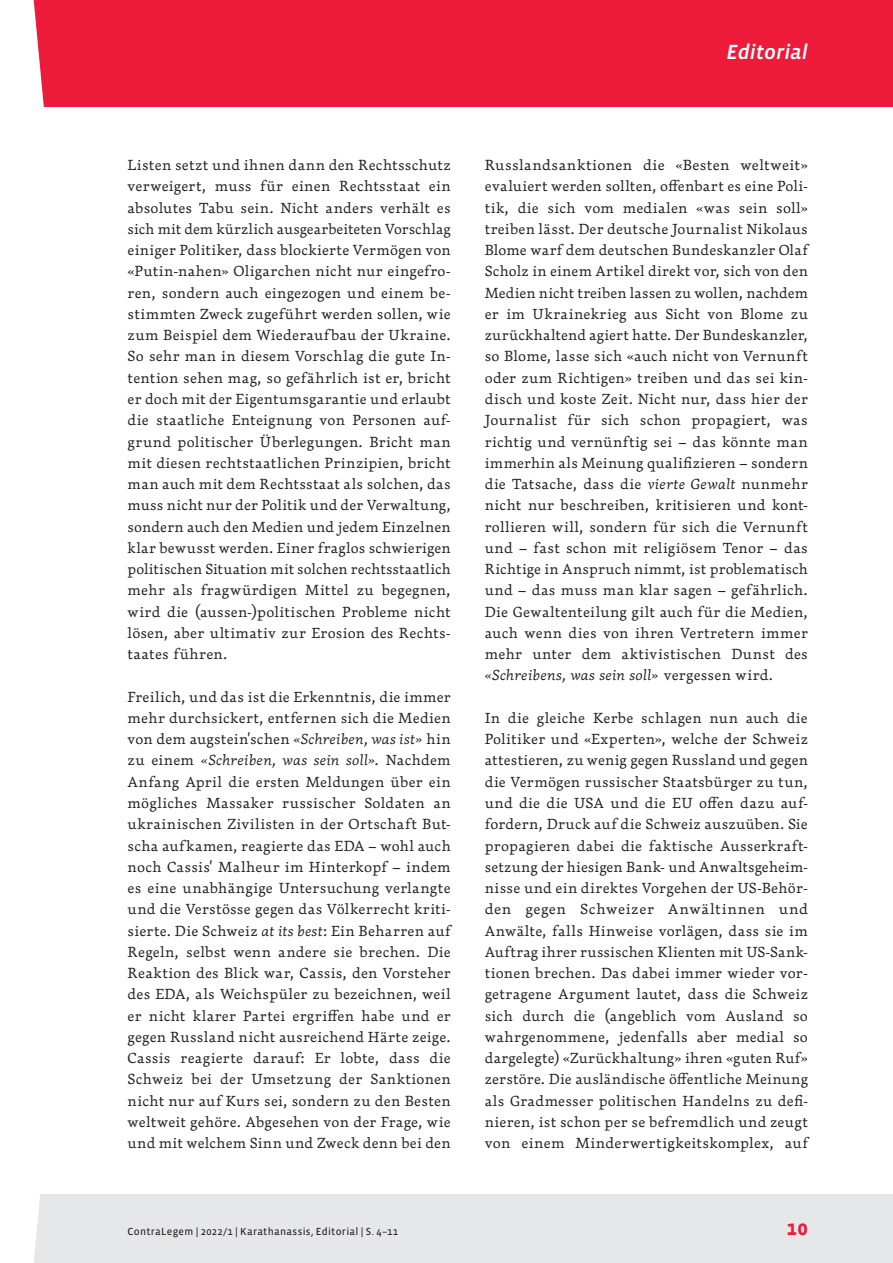
<style>
.page{position:relative;width:893px;height:1263px;background:#fff}
.page>*{position:absolute;margin:0;border:0;box-sizing:border-box;transform-origin:0 0}
.t1{font:italic 500 21px "Vista Sans OT";color:#fff}
.Fusszeile{font:700 21px "Vista Sans OT";color:#ed1a3a}
.GT{font:300 14.25px/21.3px "Dederon LOT";letter-spacing:.02em;color:#231f20;text-align:justify}
.Fusszeile-2{font:10.5px "Vista Sans OT";letter-spacing:.03em;color:#231f20}
.s1{font-style:italic}
</style>
<div class="page">
<div style="left:1px;top:1195px;width:892px;height:68px;background:#e6e7e9"></div>
<div style="left:0;top:0;width:893px;height:106px;background:#ed1a3a"></div>
<svg style="left:0;top:0;width:94px;height:1263px"></svg>
<h1 class="t1" style="left:727px;top:41px;width:83px">Editorial</h1>
<p class="GT" style="left:128px;top:154px;width:325px">Listen setzt und ihnen dann den Rechtsschutz verweigert, muss für einen Rechtsstaat ein absolutes Tabu sein. Nicht anders verhält es sich mit dem kürzlich ausgearbeiteten Vorschlag einiger Politiker, dass blockierte Vermögen von «Putin-nahen» Oligarchen nicht nur eingefro&shy;ren, sondern auch eingezogen und einem be&shy;stimmten Zweck zugeführt werden sollen, wie zum Beispiel dem Wiederaufbau der Ukraine.<br>So sehr man in diesem Vorschlag die gute In&shy;tention sehen mag, so gefährlich ist er, bricht er doch mit der Eigentumsgarantie und erlaubt die staatliche Enteignung von Personen auf&shy;grund politischer Überlegungen. Bricht man mit diesen rechtstaatlichen Prinzipien, bricht man auch mit dem Rechtsstaat als solchen, das muss nicht nur der Politik und der Verwaltung, sondern auch den Medien und jedem Einzelnen klar bewusst werden. Einer fraglos schwierigen politischen Situation mit solchen rechtsstaatlich mehr als fragwürdigen Mittel zu begegnen, wird die (aussen-)politischen Probleme nicht lösen, aber ultimativ zur Erosion des Rechts&shy;taates führen.</p>
<p class="GT" style="left:128px;top:686px;width:325px">Freilich, und das ist die Erkenntnis, die immer mehr durchsickert, entfernen sich die Medien von dem augstein’schen <span class="s1">«Schreiben, was ist»</span> hin zu einem <span class="s1">«Schreiben, was sein soll»</span>. Nachdem Anfang April die ersten Meldungen über ein mögliches Massaker russischer Soldaten an ukrainischen Zivilisten in der Ortschaft But&shy;scha aufkamen, reagierte das EDA – wohl auch noch Cassis’ Malheur im Hinterkopf – indem es eine unabhängige Untersuchung verlangte und die Verstösse gegen das Völkerrecht kriti&shy;sierte. Die Schweiz <span class="s1">at its best</span>: Ein Beharren auf Regeln, selbst wenn andere sie brechen. Die Reaktion des Blick war, Cassis, den Vorsteher des EDA, als Weichspüler zu bezeichnen, weil er nicht klarer Partei ergriffen habe und er gegen Russland nicht ausreichend Härte zeige.<br>Cassis reagierte darauf: Er lobte, dass die Schweiz bei der Umsetzung der Sanktionen nicht nur auf Kurs sei, sondern zu den Besten weltweit gehöre. Abgesehen von der Frage, wie und mit welchem Sinn und Zweck denn bei den</p>
<p class="GT" style="left:485px;top:154px;width:325px">Russlandsanktionen die «Besten weltweit» evaluiert werden sollten, offenbart es eine Poli&shy;tik, die sich vom medialen «was sein soll» treiben lässt. Der deutsche Journalist Nikolaus Blome warf dem deutschen Bundeskanzler Olaf Scholz in einem Artikel direkt vor, sich von den Medien nicht treiben lassen zu wollen, nachdem er im Ukrainekrieg aus Sicht von Blome zu zurückhaltend agiert hatte. Der Bundeskanzler, so Blome, lasse sich «auch nicht von Vernunft oder zum Richtigen» treiben und das sei kin&shy;disch und koste Zeit. Nicht nur, dass hier der Journalist für sich schon propagiert, was richtig und vernünftig sei – das könnte man immerhin als Meinung qualifizieren – sondern die Tatsache, dass die <span class="s1">vierte Gewalt</span> nunmehr nicht nur beschreiben, kritisieren und kont&shy;rollieren will, sondern für sich die Vernunft und – fast schon mit religiösem Tenor – das Richtige in Anspruch nimmt, ist problematisch und – das muss man klar sagen – gefährlich.<br>Die Gewaltenteilung gilt auch für die Medien, auch wenn dies von ihren Vertretern immer mehr unter dem aktivistischen Dunst des <span class="s1">«Schreibens, was sein soll»</span> vergessen wird.</p>
<p class="GT" style="left:485px;top:707px;width:325px">In die gleiche Kerbe schlagen nun auch die Politiker und «Experten», welche der Schweiz attestieren, zu wenig gegen Russland und gegen die Vermögen russischer Staatsbürger zu tun, und die die USA und die EU offen dazu auf&shy;fordern, Druck auf die Schweiz auszuüben. Sie propagieren dabei die faktische Ausserkraft&shy;setzung der hiesigen Bank- und Anwaltsgeheim&shy;nisse und ein direktes Vorgehen der US-Behör&shy;den gegen Schweizer Anwältinnen und Anwälte, falls Hinweise vorlägen, dass sie im Auftrag ihrer russischen Klienten mit US-Sank&shy;tionen brechen. Das dabei immer wieder vor&shy;getragene Argument lautet, dass die Schweiz sich durch die (angeblich vom Ausland so wahrgenommene, jedenfalls aber medial so dargelegte) «Zurückhaltung» ihren «guten Ruf» zerstöre. Die ausländische öffentliche Meinung als Gradmesser politischen Handelns zu defi&shy;nieren, ist schon per se befremdlich und zeugt von einem Minderwertigkeitskomplex, auf</p>
<p class="Fusszeile-2" style="left:128px;top:1226px;width:272px">ContraLegem | 2022/1 | Karathanassis, Editorial | S. 4–11</p>
<p class="Fusszeile" style="left:786px;top:1217px;width:23px">10</p>
</div>
